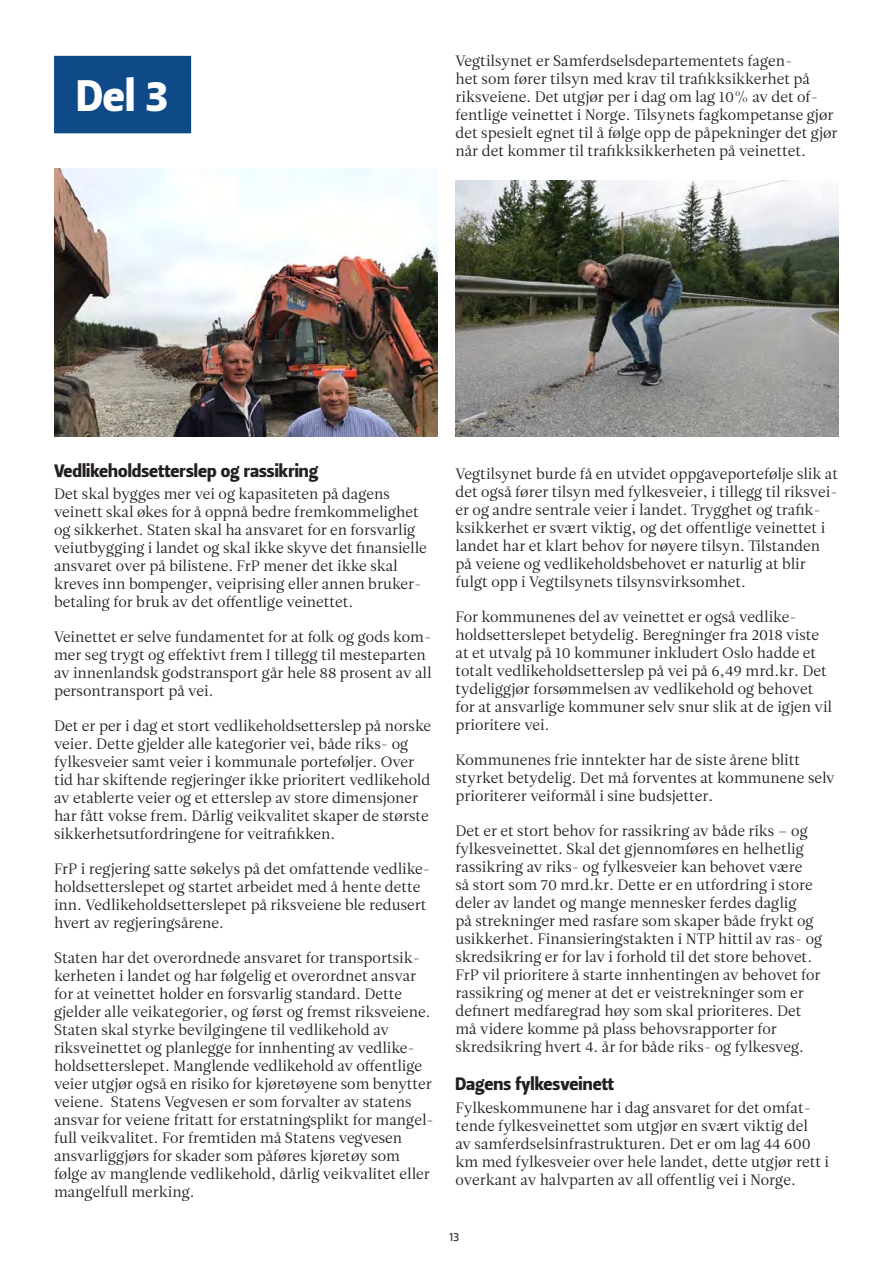
<style>
.page{position:relative;width:893px;height:1263px;background:#fff}
.page>*{position:absolute;margin:0;border:0;box-sizing:border-box;transform-origin:0 0}
.Undertittel-blå-bak{font:43.95px "Leitura Sans Grot 4";color:#fff}
.Underheading{font:18px "Leitura Sans Grot 4";color:#231f20}
.Brødtekst{font:15px/18px "Leitura Roman 1";color:#231f20}
.t1{font:12px "Leitura Sans Grot 2";color:#231f20}
</style>
<div class="page">
<img style="left:455px;top:181px;width:384px;height:255px">
<div style="left:54px;top:56px;width:137px;height:77px;background:#0f4a88"></div>
<img style="left:54px;top:168px;width:383px;height:268px">
<p class="Undertittel-blå-bak" style="left:77px;top:66px;width:94px">Del 3</p>
<p class="Brødtekst" style="left:455px;top:52px;width:383px">Vegtilsynet er Samferdselsdepartementets fagen-<br>het som fører tilsyn med krav til trafikksikkerhet på riksveiene. Det utgjør per i dag om lag 10% av det of&shy;fentlige veinettet i Norge. Tilsynets fagkompetanse gjør det spesielt egnet til å følge opp de påpekninger det gjør når det kommer til trafikksikkerheten på veinettet.</p>
<p class="Underheading" style="left:54px;top:458px;width:266px">Vedlikeholdsetterslep og rassikring</p>
<p class="Brødtekst" style="left:54px;top:485px;width:374px">Det skal bygges mer vei og kapasiteten på dagens veinett skal økes for å oppnå bedre fremkommelighet og sikkerhet. Staten skal ha ansvaret for en forsvarlig veiutbygging i landet og skal ikke skyve det finansielle ansvaret over på bilistene. FrP mener det ikke skal kreves inn bompenger, veiprising eller annen bruker&shy;betaling for bruk av det offentlige veinettet.</p>
<p class="Brødtekst" style="left:54px;top:628px;width:379px">Veinettet er selve fundamentet for at folk og gods kom&shy;mer seg trygt og effektivt frem I tillegg til mesteparten av innenlandsk godstransport går hele 88 prosent av all persontransport på vei.</p>
<p class="Brødtekst" style="left:54px;top:717px;width:379px">Det er per i dag et stort vedlikeholdsetterslep på norske veier. Dette gjelder alle kategorier vei, både riks- og fylkesveier samt veier i kommunale porteføljer. Over tid har skiftende regjeringer ikke prioritert vedlikehold av etablerte veier og et etterslep av store dimensjoner har fått vokse frem. Dårlig veikvalitet skaper de største sikkerhetsutfordringene for veitrafikken.</p>
<p class="Brødtekst" style="left:54px;top:860px;width:378px">FrP i regjering satte søkelys på det omfattende vedlike&shy;holdsetterslepet og startet arbeidet med å hente dette inn. Vedlikeholdsetterslepet på riksveiene ble redusert hvert av regjeringsårene.</p>
<p class="Brødtekst" style="left:54px;top:949px;width:381px">Staten har det overordnede ansvaret for transportsik&shy;kerheten i landet og har følgelig et overordnet ansvar for at veinettet holder en forsvarlig standard. Dette gjelder alle veikategorier, og først og fremst riksveiene.<br>Staten skal styrke bevilgingene til vedlikehold av riksveinettet og planlegge for innhenting av vedlike&shy;holdsetterslepet. Manglende vedlikehold av offentlige veier utgjør også en risiko for kjøretøyene som benytter veiene. Statens Vegvesen er som forvalter av statens ansvar for veiene fritatt for erstatningsplikt for mangel&shy;full veikvalitet. For fremtiden må Statens vegvesen ansvarliggjørs for skader som påføres kjøretøy som følge av manglende vedlikehold, dårlig veikvalitet eller mangelfull merking.</p>
<p class="Brødtekst" style="left:455px;top:465px;width:384px">Vegtilsynet burde få en utvidet oppgaveportefølje slik at det også fører tilsyn med fylkesveier, i tillegg til riksvei&shy;er og andre sentrale veier i landet. Trygghet og trafik&shy;ksikkerhet er svært viktig, og det offentlige veinettet i landet har et klart behov for nøyere tilsyn. Tilstanden på veiene og vedlikeholdsbehovet er naturlig at blir fulgt opp i Vegtilsynets tilsynsvirksomhet.</p>
<p class="Brødtekst" style="left:455px;top:608px;width:378px">For kommunenes del av veinettet er også vedlike&shy;holdsetterslepet betydelig. Beregninger fra 2018 viste at et utvalg på 10 kommuner inkludert Oslo hadde et totalt vedlikeholdsetterslep på vei på 6,49 mrd.kr. Det tydeliggjør forsømmelsen av vedlikehold og behovet for at ansvarlige kommuner selv snur slik at de igjen vil prioritere vei.</p>
<p class="Brødtekst" style="left:455px;top:751px;width:381px">Kommunenes frie inntekter har de siste årene blitt styrket betydelig. Det må forventes at kommunene selv prioriterer veiformål i sine budsjetter.</p>
<p class="Brødtekst" style="left:455px;top:822px;width:368px">Det er et stort behov for rassikring av både riks – og fylkesveinettet. Skal det gjennomføres en helhetlig rassikring av riks- og fylkesveier kan behovet være<br>så stort som 70 mrd.kr. Dette er en utfordring i store deler av landet og mange mennesker ferdes daglig<br>på strekninger med rasfare som skaper både frykt og usikkerhet. Finansieringstakten i NTP hittil av ras- og skredsikring er for lav i forhold til det store behovet.<br>FrP vil prioritere å starte innhentingen av behovet for rassikring og mener at det er veistrekninger som er definert medfaregrad høy som skal prioriteres. Det må videre komme på plass behovsrapporter for skredsikring hvert 4. år for både riks- og fylkesveg.</p>
<p class="Underheading" style="left:455px;top:1072px;width:160px">Dagens fylkesveinett</p>
<p class="Brødtekst" style="left:455px;top:1098px;width:375px">Fylkeskommunene har i dag ansvaret for det omfat&shy;tende fylkesveinettet som utgjør en svært viktig del<br>av samferdselsinfrastrukturen. Det er om lag 44 600 km med fylkesveier over hele landet, dette utgjør rett i overkant av halvparten av all offentlig vei i Norge.</p>
<p class="t1" style="left:449px;top:1228px;width:12px">13</p>
</div>
